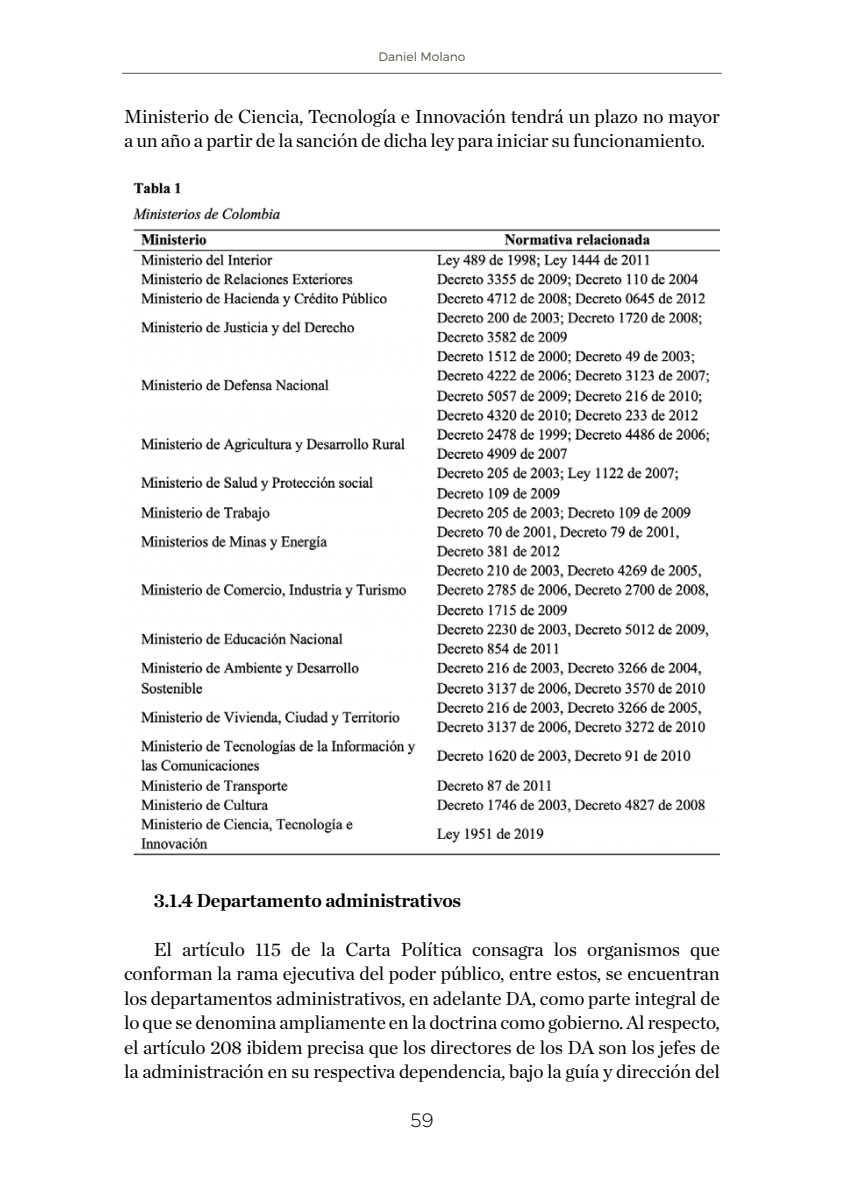
<style>
.page{position:relative;width:844px;height:1191px;background:#fff}
.page>*{position:absolute;margin:0;border:0;box-sizing:border-box;transform-origin:0 0}
.t1{font:19.25px/24.5px "Chronicle Deck";letter-spacing:-.01em;color:#000}
.t2{font:700 19.25px "Chronicle Deck";letter-spacing:-.01em;color:#000}
.t3{font:300 19.25px "Gotham";color:#000}
.t4{font:300 12.25px "Montserrat";color:#585143}
</style>
<div class="page">
<hr style="left:122px;top:73px;width:599px;height:1px;background:#585143">
<img style="left:132px;top:182px;width:587px;height:674px">
<p class="t4" style="left:378px;top:49px;width:88px">Daniel Molano</p>
<p class="t1" style="left:124px;top:102px;width:597px">Ministerio de Ciencia, Tecnología e Innovación tendrá un plazo no mayor a un año a partir de la sanción de dicha ley para iniciar su funcionamiento.</p>
<p class="t2" style="left:154px;top:885px;width:309px">3.1.4 Departamento administrativos</p>
<p class="t1" style="left:124px;top:935px;width:597px;text-align:justify;text-indent:30px">El artículo 115 de la Carta Política consagra los organismos que conforman la rama ejecutiva del poder público, entre estos, se encuentran los departamentos administrativos, en adelante DA, como parte integral de lo que se denomina ampliamente en la doctrina como gobierno. Al respecto, el artículo 208 ibidem precisa que los directores de los DA son los jefes de la administración en su respectiva dependencia, bajo la guía y dirección del</p>
<p class="t3" style="left:410px;top:1108px;width:25px">59</p>
</div>
